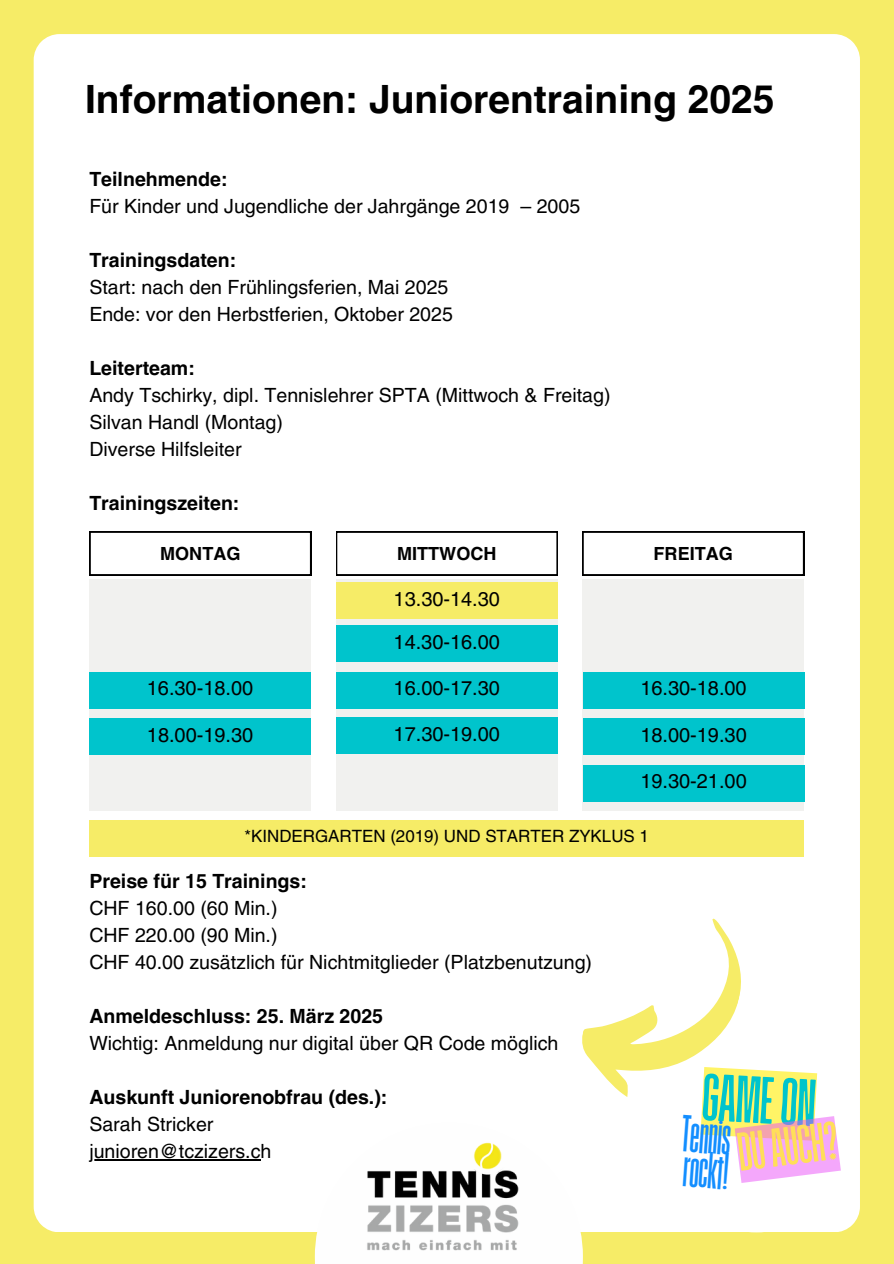
<style>
.page{position:relative;width:894px;height:1264px;background:#fff}
.page>*{position:absolute;margin:0;border:0;box-sizing:border-box;transform-origin:0 0}
.t1{font:70.35px "Paalalabas Display Condens BETA";color:#00c4cc}
.t2{font:57.3px "Paalalabas Display Condens BETA";color:#ffde59}
.t3{font:43.8px/34.8px "Placard Next Comp";color:#138eff}
.t4{font:700 39px "Helvetica LT Pro";color:#000}
.t5{font:19.95px "Helvetica LT Pro";color:#000}
.t6{font:19.5px/27px "Helvetica LT Pro";color:#000}
.t7{font:700 19.5px/27px "Helvetica LT Pro";color:#000}
.t8{font:700 18.15px "Helvetica LT Pro";color:#000}
.t9{font:16.95px "Helvetica LT Pro";color:#000}
.s1{font-weight:700}
.s2{font-weight:400}
</style>
<div class="page">
<div style="left:0;top:0;width:893px;height:1263px;background:#f6ec67"></div>
<div style="left:34px;top:34px;width:825px;height:1197px;background:#fff"></div>
<div style="left:315px;top:1122px;width:267px;height:141px;background:#fefefe"></div>
<img style="left:349px;top:1102px;width:189px;height:149px">
<hr style="left:89px;top:1159px;width:171px;height:1px;background:#000">
<svg style="left:570px;top:894px;width:283px;height:338px;background:#fdf7e8"></svg>
<div style="left:90px;top:579px;width:221px;height:232px;background:#f1f1ef"></div>
<svg style="left:90px;top:531px;width:221px;height:44px;background:#ececec"></svg>
<div style="left:89px;top:671px;width:222px;height:37px;background:#00c4cc"></div>
<div style="left:89px;top:718px;width:222px;height:36px;background:#00c4cc"></div>
<div style="left:336px;top:579px;width:221px;height:232px;background:#f1f1ef"></div>
<div style="left:336px;top:625px;width:221px;height:37px;background:#00c4cc"></div>
<div style="left:336px;top:671px;width:221px;height:37px;background:#00c4cc"></div>
<div style="left:582px;top:579px;width:221px;height:232px;background:#f1f1ef"></div>
<div style="left:582px;top:671px;width:222px;height:37px;background:#00c4cc"></div>
<div style="left:582px;top:718px;width:222px;height:36px;background:#00c4cc"></div>
<div style="left:336px;top:582px;width:221px;height:36px;background:#f6ec67"></div>
<div style="left:336px;top:717px;width:221px;height:37px;background:#00c4cc"></div>
<svg style="left:336px;top:531px;width:221px;height:44px;background:#ececec"></svg>
<svg style="left:582px;top:531px;width:221px;height:44px;background:#ececec"></svg>
<div style="left:90px;top:820px;width:713px;height:37px;background:#f6ec67"></div>
<div style="left:582px;top:764px;width:222px;height:37px;background:#00c4cc"></div>
<h2 class="t4" style="left:85px;top:85px;width:690px">Informationen: Juniorentraining 2025</h2>
<h6 class="t6" style="left:89px;top:167px;width:492px"><span class="s1">Teilnehmende:<br></span>Für Kinder und Jugendliche der Jahrgänge 2019 – 2005</h6>
<h6 class="t6" style="left:89px;top:248px;width:365px"><span class="s1">Trainingsdaten:<br></span>Start: nach den Frühlingsferien, Mai 2025<br>Ende: vor den Herbstferien, Oktober 2025</h6>
<h6 class="t6" style="left:89px;top:356px;width:522px"><span class="s1">Leiterteam:<br></span>Andy Tschirky, dipl. Tennislehrer SPTA (Mittwoch &amp; Freitag)<br>Silvan Handl (Montag)<br>Diverse Hilfsleiter</h6>
<h5 class="t7" style="left:89px;top:491px;width:152px">Trainingszeiten:</h5>
<h3 class="t8" style="left:160px;top:546px;width:82px">MONTAG</h3>
<h4 class="t5" style="left:147px;top:681px;width:108px">16.30-18.00</h4>
<h4 class="t5" style="left:147px;top:727px;width:108px">18.00-19.30</h4>
<h4 class="t8" style="left:397px;top:546px;width:101px">MITTWOCH</h4>
<p class="t8" style="left:653px;top:546px;width:81px">FREITAG</p>
<h4 class="t5" style="left:393px;top:591px;width:108px">13.30-14.30</h4>
<h4 class="t5" style="left:393px;top:634px;width:108px">14.30-16.00</h4>
<h4 class="t5" style="left:393px;top:681px;width:108px">16.00-17.30</h4>
<h4 class="t5" style="left:640px;top:681px;width:108px">16.30-18.00</h4>
<h4 class="t5" style="left:640px;top:727px;width:108px">18.00-19.30</h4>
<h4 class="t5" style="left:393px;top:726px;width:108px">17.30-19.00</h4>
<h1 class="t5" style="left:640px;top:774px;width:108px">19.30-21.00</h1>
<p class="t9" style="left:244px;top:829px;width:406px">*KINDERGARTEN (2019) UND STARTER ZYKLUS 1</p>
<h6 class="t6" style="left:89px;top:869px;width:504px"><span class="s1">Preise für 15 Trainings:<br></span>CHF 160.00 (60 Min.)<br>CHF 220.00 (90 Min.)<br>CHF 40.00 zusätzlich für Nichtmitglieder (Platzbenutzung)</h6>
<h6 class="t6" style="left:89px;top:1004px;width:470px"><span class="s1">Anmeldeschluss: 25. März 2025<br></span>Wichtig: Anmeldung nur digital über QR Code möglich</h6>
<h6 class="t7" style="left:89px;top:1085px;width:299px">Auskunft Juniorenobfrau (des.):<br><span class="s2">Sarah Stricker</span></h6>
<h3 class="t6" style="left:89px;top:1139px;width:183px">junioren@tczizers.ch</h3>
<h3 class="t1" style="left:703px;top:1066px;width:116px;rotate:3deg">Gameon</h3>
<h3 class="t3" style="left:682px;top:1115px;width:51px;rotate:4deg">Tennis rockt!</h3>
<h2 class="t2" style="left:734px;top:1127px;width:103px;rotate:-7deg">Duauch?</h2>
</div>
